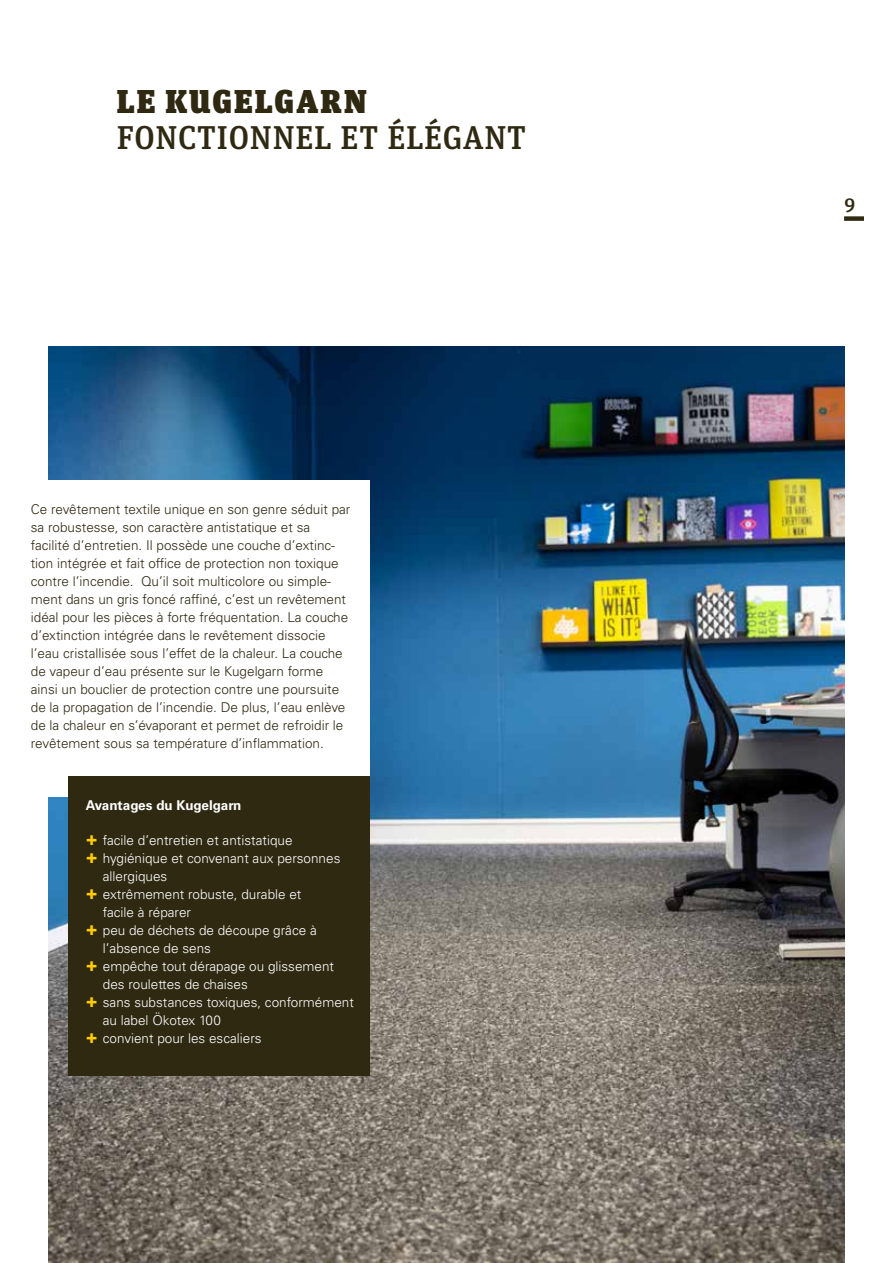
<style>
.page{position:relative;width:893px;height:1263px;background:#fff}
.page>*{position:absolute;margin:0;border:0;box-sizing:border-box;transform-origin:0 0}
.t1{font:500 33px "Unit Slab OT";letter-spacing:.025em;color:#2f2912}
.t2{font:900 33px "Unit Slab OT";letter-spacing:.06em;color:#2f2912}
.t3{font:500 19.5px "Unit Slab OT";color:#2f2912}
.t4{font:300 13.5px/18px "Univers LT Std";color:#2f2912}
.t5{font:300 13.5px "Univers LT Std";color:#fff}
.t6{font:700 13.5px "Univers LT Std";color:#fff}
.s1{font-weight:900;font-size:18px;color:#fecc00}
</style>
<div class="page">
<img style="left:49px;top:347px;width:796px;height:916px">
<div style="left:0;top:480px;width:370px;height:317px;background:#fff"></div>
<div style="left:68px;top:776px;width:302px;height:300px;background:#2f2912"></div>
<div style="left:844px;top:216px;width:20px;height:5px;background:#2f2912"></div>
<h1 class="t2" style="left:117px;top:80px;width:252px">LE KUGELGARN</h1>
<h1 class="t1" style="left:117px;top:116px;width:411px">FONCTIONNEL ET ÉLÉGANT</h1>
<p class="t4" style="left:31px;top:500px;width:321px">Ce revêtement textile unique en son genre séduit par sa robustesse, son caractère antistatique et sa facilité d’entretien. Il possède une couche d’extinc&shy;tion intégrée et fait office de protection non toxique contre l’incendie. Qu’il soit multicolore ou simple&shy;ment dans un gris foncé raffiné, c’est un revêtement idéal pour les pièces à forte fréquentation. La couche d’extinction intégrée dans le revêtement dissocie l’eau cristallisée sous l’effet de la chaleur. La couche de vapeur d’eau présente sur le Kugelgarn forme ainsi un bouclier de protection contre une poursuite de la propagation de l’incendie. De plus, l’eau enlève de la chaleur en s’évaporant et permet de refroidir le revêtement sous sa température d’inflammation.</p>
<p class="t6" style="left:86px;top:797px;width:157px">Avantages du Kugelgarn</p>
<p class="t5" style="left:86px;top:832px;width:208px"><span class="s1">+</span> facile d’entretien et antistatique</p>
<p class="t5" style="left:86px;top:850px;width:256px"><span class="s1">+</span> hygiénique et convenant aux personnes</p>
<p class="t5" style="left:103px;top:868px;width:66px">allergiques</p>
<p class="t5" style="left:86px;top:886px;width:217px"><span class="s1">+</span> extrêmement robuste, durable et</p>
<p class="t5" style="left:103px;top:904px;width:90px">facile à réparer</p>
<p class="t5" style="left:86px;top:922px;width:232px"><span class="s1">+</span> peu de déchets de découpe grâce à</p>
<p class="t5" style="left:103px;top:940px;width:110px">l’absence de sens</p>
<p class="t5" style="left:86px;top:958px;width:250px"><span class="s1">+</span> empêche tout dérapage ou glissement</p>
<p class="t5" style="left:103px;top:976px;width:146px">des roulettes de chaises</p>
<p class="t5" style="left:86px;top:994px;width:270px"><span class="s1">+</span> sans substances toxiques, conformément</p>
<p class="t5" style="left:103px;top:1012px;width:120px">au label Ökotex 100</p>
<p class="t5" style="left:86px;top:1030px;width:177px"><span class="s1">+</span> convient pour les escaliers</p>
<h2 class="t3" style="left:844px;top:192px;width:13px">9</h2>
</div>
